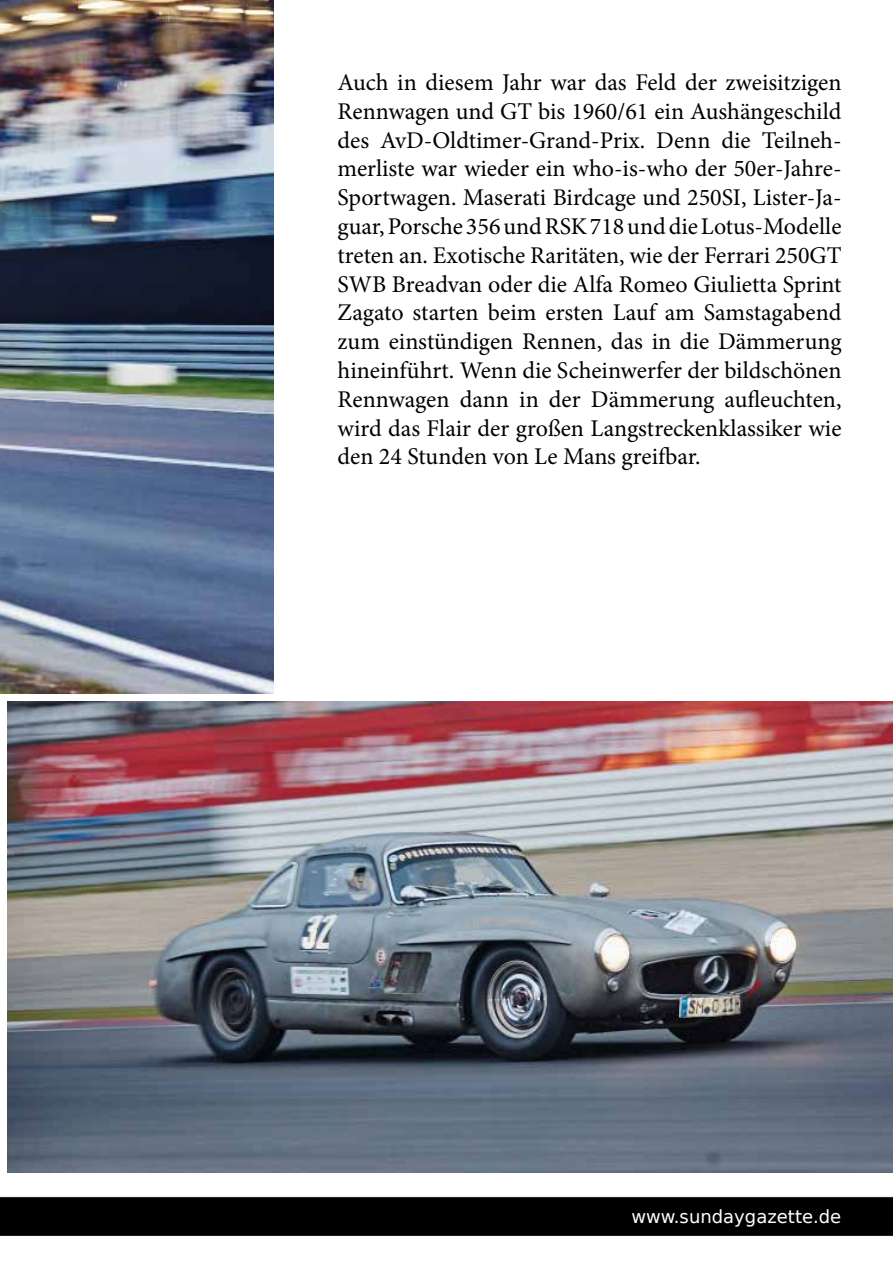
<style>
.page{position:relative;width:893px;height:1263px;background:#fff}
.page>*{position:absolute;margin:0;border:0;box-sizing:border-box;transform-origin:0 0}
.t1{font:24px/28.8px "Minion Pro";color:#000;text-align:justify}
.t2{font:18px "DejaVu Sans";color:#fff}
.t3{font:600 13.5px "Myriad Pro";color:#f6f6f6}
.s1{font-family:"Myriad Pro";font-weight:600;color:#f6f6f6}
</style>
<div class="page">
<img style="left:0;top:0;width:273px;height:694px">
<img style="left:0;top:1139px;width:893px;height:97px">
<img style="left:8px;top:701px;width:885px;height:472px">
<p class="t1" style="left:338px;top:68px;width:506px">Auch in diesem Jahr war das Feld der zweisitzigen Rennwagen und GT bis 1960/61 ein Aushängeschild des AvD-Oldtimer-Grand-Prix. Denn die Teilneh&shy;merliste war wieder ein who-is-who der 50er-Jahre-Sportwagen. Maserati Birdcage und 250SI, Lister-Ja&shy;guar, Porsche 356 und RSK 718 und die Lotus-Modelle treten an. Exotische Raritäten, wie der Ferrari 250GT SWB Breadvan oder die Alfa Romeo Giulietta Sprint Zagato starten beim ersten Lauf am Samstagabend zum einstündigen Rennen, das in die Dämmerung hineinführt. Wenn die Scheinwerfer der bildschönen Rennwagen dann in der Dämmerung aufleuchten, wird das Flair der großen Langstreckenklassiker wie den 24 Stunden von Le Mans greifbar.</p>
<p class="t3" style="left:656px;top:1209px;width:172px">SUNDAY GAZETTE 236/2015 |</p>
<p class="t2" style="left:631px;top:1202px;width:211px">www.sundaygazette.de<span class="s1">B</span></p>
</div>
